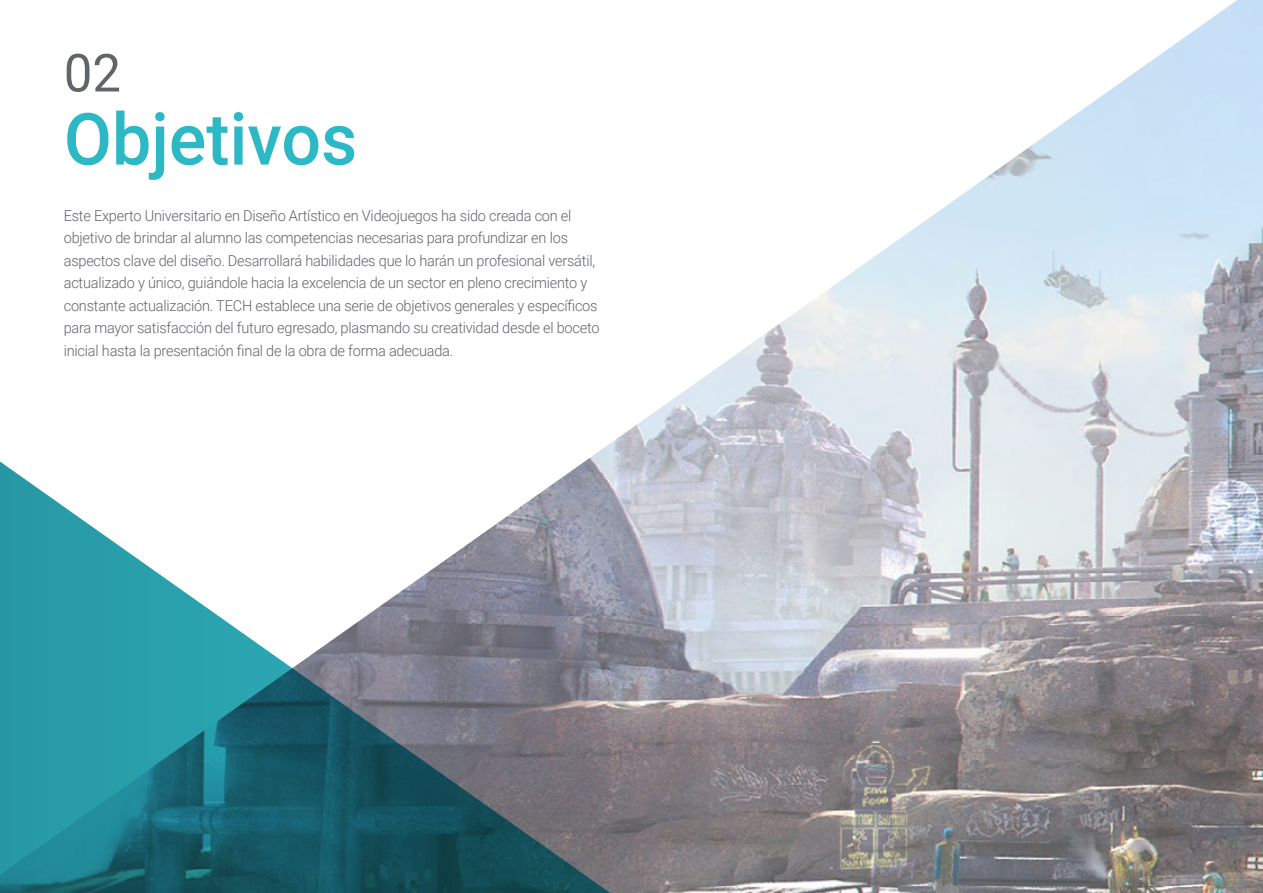
<style>
.page{position:relative;width:1263px;height:893px;background:#fff}
.page>*{position:absolute;margin:0;border:0;box-sizing:border-box;transform-origin:0 0}
.t1{font:500 72px "Roboto";color:#2db8c5}
.t2{font:52.5px "Roboto";color:#61646a}
.t3{font:300 15px/22.5px "Roboto";letter-spacing:-.015em;color:#61646a}
</style>
<div class="page">
<img style="left:607px;top:0;width:656px;height:893px">
<svg style="left:0;top:446px;width:640px;height:447px"></svg>
<h2 class="t2" style="left:64px;top:36px;width:59px">02</h2>
<h1 class="t1" style="left:64px;top:89px;width:295px">Objetivos</h1>
<p class="t3" style="left:64px;top:204px;width:537px">Este Experto Universitario en Diseño Artístico en Videojuegos ha sido creada con el objetivo de brindar al alumno las competencias necesarias para profundizar en los aspectos clave del diseño. Desarrollará habilidades que lo harán un profesional versátil, actualizado y único, guiándole hacia la excelencia de un sector en pleno crecimiento y constante actualización. TECH establece una serie de objetivos generales y específicos para mayor satisfacción del futuro egresado, plasmando su creatividad desde el boceto inicial hasta la presentación final de la obra de forma adecuada.</p>
</div>
